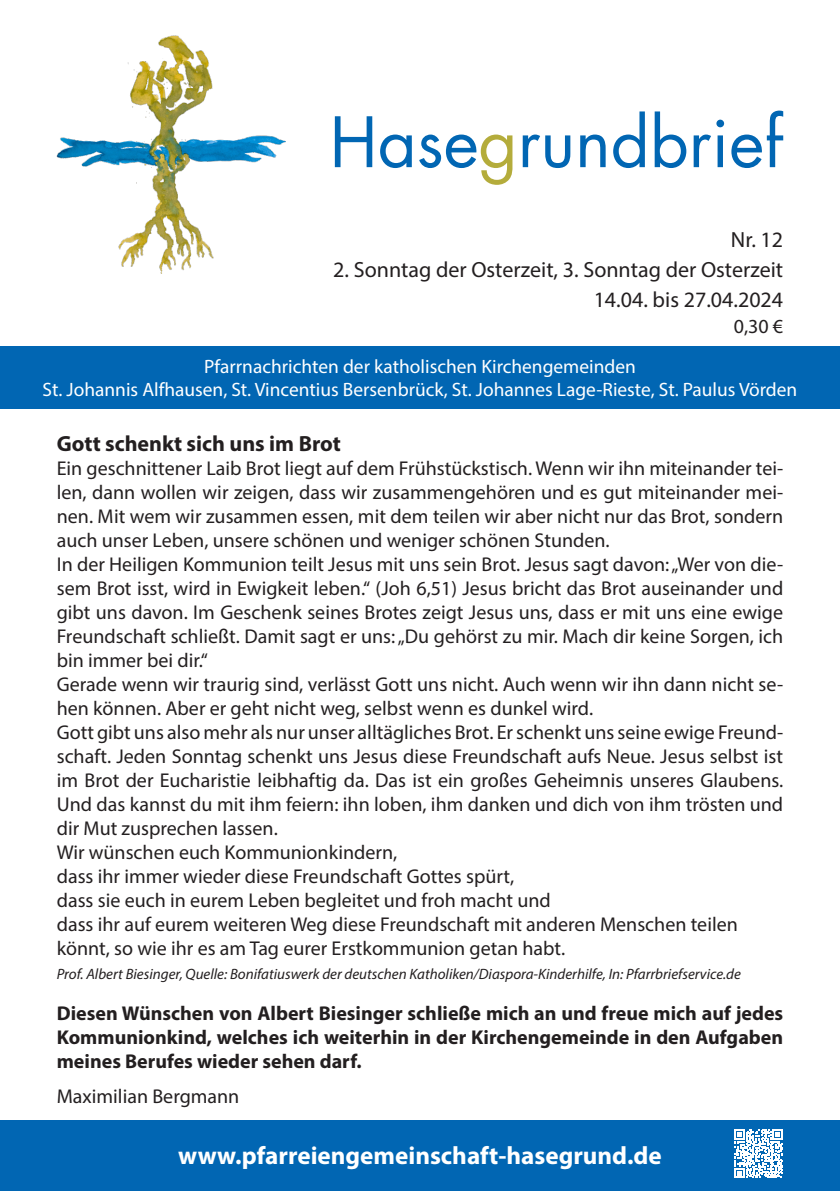
<style>
.page{position:relative;width:840px;height:1191px;background:#fff}
.page>*{position:absolute;margin:0;border:0;box-sizing:border-box;transform-origin:0 0}
.t1{font:700 25px "Myriad Pro";color:#fff}
.Fließtext{font:22px "Myriad Pro";color:#231f20}
.Überschrift_Fließtext{font:700 22px "Myriad Pro";color:#231f20}
.Fließtext_Vorwort_neu{font:20px/24px "Myriad Pro";color:#231f20;text-align:justify}
.Fließtext_Vorwort_neu-2{font:700 20px/24px "Myriad Pro";color:#231f20;text-align:justify}
.Fließtext-2{font:20px "Myriad Pro";color:#231f20}
.t2{font:19.4px/23.2px "Myriad Pro";color:#fff;text-align:center}
.Fließtext_Vorwort_neu-3{font:italic 15px "Myriad Pro";color:#231f20}
</style>
<div class="page">
<div style="left:0;top:347px;width:839px;height:62px;background:#0166b3"></div>
<img style="left:57px;top:35px;width:228px;height:238px">
<div style="left:0;top:1120px;width:839px;height:71px;background:#0166b3"></div>
<svg style="left:522px;top:111px;width:260px;height:57px"></svg>
<svg style="left:334px;top:116px;width:178px;height:69px"></svg>
<svg style="left:734px;top:1129px;width:48px;height:49px"></svg>
<p class="Fließtext" style="left:730px;top:226px;width:54px">Nr. 12</p>
<p class="Fließtext" style="left:333px;top:256px;width:451px">2. Sonntag der Osterzeit, 3. Sonntag der Osterzeit</p>
<p class="Fließtext" style="left:593px;top:286px;width:191px">14.04. bis 27.04.2024</p>
<p class="Fließtext-2" style="left:733px;top:314px;width:51px">0,30 €</p>
<p class="t2" style="left:43px;top:354px;width:755px">Pfarrnachrichten der katholischen Kirchengemeinden<br>St. Johannis Alfhausen, St. Vincentius Bersenbrück, St. Johannes Lage-Rieste, St. Paulus Vörden</p>
<p class="Überschrift_Fließtext" style="left:57px;top:429px;width:285px">Gott schenkt sich uns im Brot</p>
<p class="Fließtext_Vorwort_neu" style="left:57px;top:455px;width:727px">Ein geschnittener Laib Brot liegt auf dem Frühstückstisch. Wenn wir ihn miteinander tei&shy;len, dann wollen wir zeigen, dass wir zusammengehören und es gut miteinander mei&shy;nen. Mit wem wir zusammen essen, mit dem teilen wir aber nicht nur das Brot, sondern auch unser Leben, unsere schönen und weniger schönen Stunden.</p>
<p class="Fließtext_Vorwort_neu" style="left:57px;top:551px;width:727px">In der Heiligen Kommunion teilt Jesus mit uns sein Brot. Jesus sagt davon: „Wer von die&shy;sem Brot isst, wird in Ewigkeit leben.“ (Joh 6,51) Jesus bricht das Brot auseinander und gibt uns davon. Im Geschenk seines Brotes zeigt Jesus uns, dass er mit uns eine ewige Freundschaft schließt. Damit sagt er uns: „Du gehörst zu mir. Mach dir keine Sorgen, ich bin immer bei dir.“</p>
<p class="Fließtext_Vorwort_neu" style="left:57px;top:671px;width:727px">Gerade wenn wir traurig sind, verlässt Gott uns nicht. Auch wenn wir ihn dann nicht se&shy;hen können. Aber er geht nicht weg, selbst wenn es dunkel wird.</p>
<p class="Fließtext_Vorwort_neu" style="left:57px;top:719px;width:727px">Gott gibt uns also mehr als nur unser alltägliches Brot. Er schenkt uns seine ewige Freund&shy;schaft. Jeden Sonntag schenkt uns Jesus diese Freundschaft aufs Neue. Jesus selbst ist im Brot der Eucharistie leibhaftig da. Das ist ein großes Geheimnis unseres Glaubens.<br>Und das kannst du mit ihm feiern: ihn loben, ihm danken und dich von ihm trösten und dir Mut zusprechen lassen.</p>
<p class="Fließtext_Vorwort_neu" style="left:57px;top:839px;width:682px;text-align:left">Wir wünschen euch Kommunionkindern,<br>dass ihr immer wieder diese Freundschaft Gottes spürt,<br>dass sie euch in eurem Leben begleitet und froh macht und<br>dass ihr auf eurem weiteren Weg diese Freundschaft mit anderen Menschen teilen könnt, so wie ihr es am Tag eurer Erstkommunion getan habt.</p>
<p class="Fließtext_Vorwort_neu-3" style="left:57px;top:964px;width:685px">Prof. Albert Biesinger, Quelle: Bonifatiuswerk der deutschen Katholiken/Diaspora-Kinderhilfe, In: Pfarrbriefservice.de</p>
<p class="Fließtext_Vorwort_neu-2" style="left:57px;top:1000px;width:727px">Diesen Wünschen von Albert Biesinger schließe mich an und freue mich auf jedes Kommunionkind, welches ich weiterhin in der Kirchengemeinde in den Aufgaben meines Berufes wieder sehen darf.</p>
<p class="Fließtext_Vorwort_neu" style="left:57px;top:1083px;width:184px">Maximilian Bergmann</p>
<p class="t1" style="left:178px;top:1139px;width:485px">www.pfarreiengemeinschaft-hasegrund.de</p>
</div>
